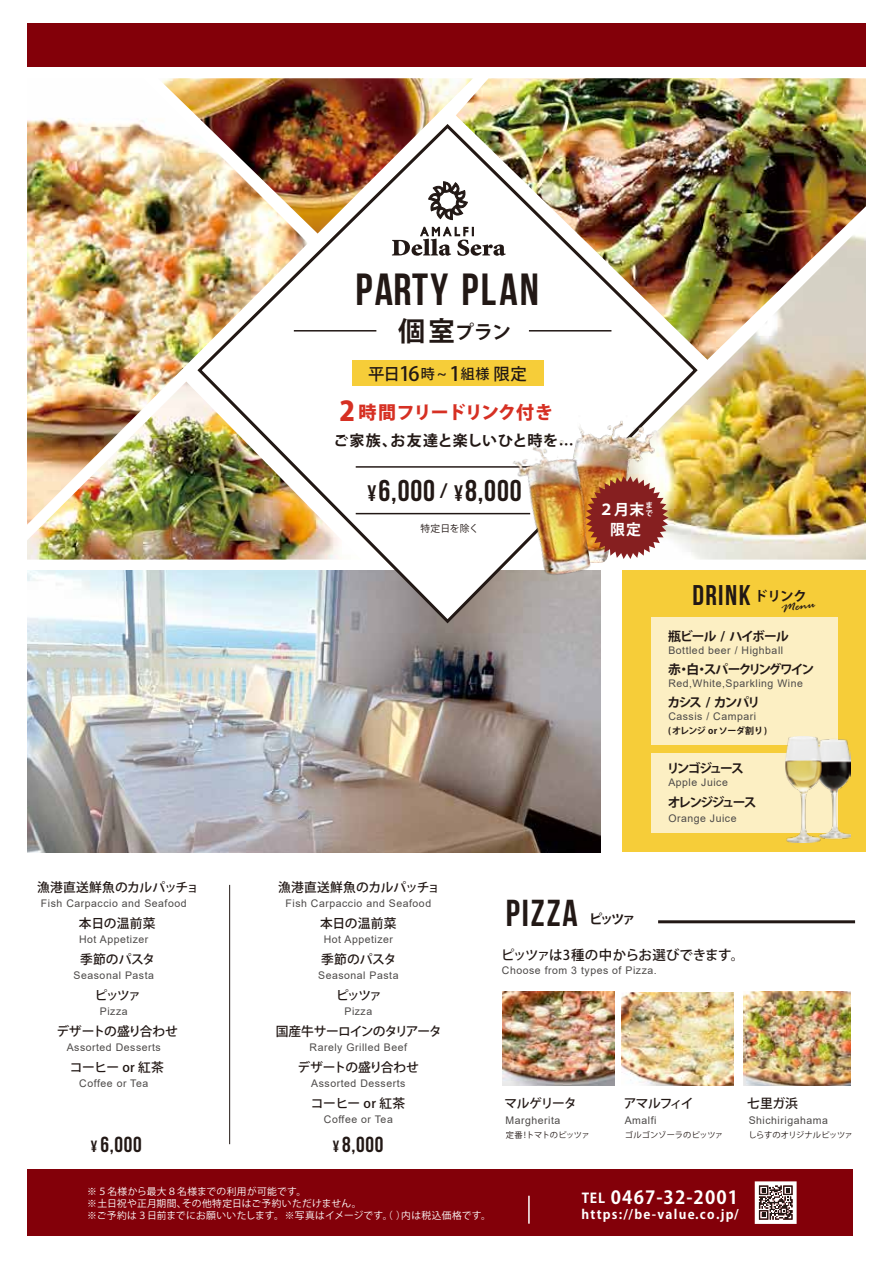
<style>
.page{position:relative;width:893px;height:1263px;background:#fff}
.page>*{position:absolute;margin:0;border:0;box-sizing:border-box;transform-origin:0 0}
.t1{font:700 45px "Bebas Neue";letter-spacing:.05em;color:#221815}
.t2{font:37.5px "Bebas Neue";letter-spacing:.05em;color:#221815}
.t3{font:30px "Bebas Neue";letter-spacing:.03em;color:#221815}
.t4{font:28.5px "Bebas Neue";letter-spacing:.05em;color:#221815}
.t5{font:21.75px "Bebas Neue";letter-spacing:.03em;color:#221815}
.t6{font:700 18.9px "Koz Go Pr 6 N";color:#221815}
.t7{font:700 18px "Koz Go Pr 6 N";letter-spacing:.06em;color:#fff}
.t8{font:800 18px "Koz Go Pr 6 N";letter-spacing:-.04em;color:#d63023}
.t9{font:500 16.5px "Koz Go Pr 6 N";color:#221815}
.t10{font:700 15px "Koz Go Pr 6 N";letter-spacing:.025em;color:#221815}
.t11{font:700 15px/19.5px "Koz Go Pr 6 N";color:#fff;text-align:center}
.t12{font:italic 15px "Rage";color:#221815}
.t13{font:500 13.5px "Koz Go Pr 6 N";letter-spacing:-.02em;color:#221815}
.t14{font:700 13.5px "Koz Go Pr 6 N";letter-spacing:-.115em;color:#221815}
.t15{font:500 12.75px "Koz Go Pr 6 N";letter-spacing:-.03em;color:#221815}
.t16{font:500 12.75px "Koz Go Pr 6 N";letter-spacing:.005em;color:#221815}
.t17{font:700 12.75px "Koz Go Pr 6 N";letter-spacing:.1em;color:#fff}
.t18{font:700 12.75px "Koz Go Pr 6 N";letter-spacing:-.135em;color:#221815}
.t19{font:500 12.75px "Koz Go Pr 6 N";letter-spacing:-.08em;color:#221815}
.t20{font:700 12.75px "Koz Go Pr 6 N";letter-spacing:-.165em;color:#221815}
.t21{font:700 12.75px "Koz Go Pr 6 N";letter-spacing:-.065em;color:#221815}
.t22{font:10.5px "Arial";letter-spacing:.05em;color:#4c4948}
.t23{font:9.75px/12px "Koz Go Pr 6 N";letter-spacing:.04em;color:#fff}
.t24{font:9.75px "Koz Go Pr 6 N";color:#221815}
.t25{font:700 9px "Koz Go Pr 6 N";letter-spacing:-.05em;color:#221815}
.t26{font:8.25px "Koz Go Pr 6 N";letter-spacing:-.04em;color:#221815}
.t27{font:8.25px "Koz Go Pr 6 N";color:#221815}
.t28{font:8.25px "Koz Go Pr 6 N";letter-spacing:-.02em;color:#221815}
.t29{font:700 7.5px/7.6px "Koz Go Pr 6 N";color:#fff}
.s1{font-size:27px}
.s2{font-size:19.8px}
.s3{font-size:14.1px}
.s4{font-size:22.5px}
.s5{font-size:21px}
.s6{font-size:16.35px}
.s7{font-size:13.5px}
</style>
<div class="page">
<div style="left:27px;top:1169px;width:826px;height:67px;background:#830009"></div>
<div style="left:623px;top:570px;width:243px;height:282px;background:#f6cd39"></div>
<img style="left:308px;top:78px;width:148px;height:44px">
<img style="left:456px;top:78px;width:410px;height:144px">
<img style="left:700px;top:222px;width:166px;height:338px">
<img style="left:27px;top:525px;width:168px;height:35px">
<div style="left:27px;top:23px;width:839px;height:44px;background:#830009"></div>
<img style="left:27px;top:78px;width:281px;height:447px">
<hr style="left:229px;top:885px;width:1px;height:259px;background:#221815">
<div style="left:651px;top:618px;width:186px;height:127px;background:#fcefc3"></div>
<hr style="left:528px;top:1196px;width:2px;height:28px;background:#fff">
<div style="left:651px;top:753px;width:186px;height:80px;background:#fcefc3"></div>
<img style="left:27px;top:570px;width:574px;height:283px">
<img style="left:195px;top:122px;width:505px;height:503px">
<hr style="left:356px;top:466px;width:174px;height:2px;background:#221815">
<hr style="left:356px;top:513px;width:174px;height:1px;background:#221815">
<svg style="left:427px;top:181px;width:42px;height:40px"></svg>
<svg style="left:392px;top:227px;width:114px;height:29px"></svg>
<hr style="left:294px;top:330px;width:82px;height:1px;background:#221815">
<hr style="left:529px;top:330px;width:82px;height:1px;background:#221815">
<img style="left:537px;top:415px;width:124px;height:148px">
<img style="left:508px;top:446px;width:83px;height:132px">
<img style="left:586px;top:476px;width:82px;height:83px">
<img style="left:785px;top:737px;width:66px;height:105px">
<div style="left:352px;top:360px;width:192px;height:26px;background:#f6cd39"></div>
<img style="left:743px;top:992px;width:108px;height:93px">
<img style="left:502px;top:992px;width:112px;height:93px">
<img style="left:621px;top:992px;width:113px;height:93px">
<hr style="left:658px;top:920px;width:197px;height:3px;background:#221815">
<svg style="left:755px;top:1181px;width:42px;height:43px;background:#ab9d9d"></svg>
<h1 class="t1" style="left:355px;top:264px;width:185px">PARTY PLAN</h1>
<h3 class="t6" style="left:398px;top:321px;width:114px"><span class="s1">個室</span>プラン</h3>
<h3 class="t9" style="left:368px;top:364px;width:160px">平日<span class="s2">16</span><span class="s3">時~</span> <span class="s2">1</span><span class="s3">組様</span> 限定</h3>
<h3 class="t8" style="left:339px;top:402px;width:215px"><span class="s1">2</span> 時間フリードリンク付き</h3>
<p class="t16" style="left:37px;top:880px;width:163px">漁港直送鮮魚のカルパッチョ</p>
<p class="t15" style="left:79px;top:916px;width:78px">本日の温前菜</p>
<p class="t15" style="left:80px;top:952px;width:77px">季節のパスタ</p>
<p class="t15" style="left:95px;top:988px;width:47px">ピッツァ</p>
<p class="t15" style="left:56px;top:1024px;width:123px">デザートの盛り合わせ</p>
<p class="t15" style="left:70px;top:1060px;width:96px">コーヒー or 紅茶</p>
<p class="t22" style="left:41px;top:896px;width:147px">Fish Carpaccio and Seafood</p>
<p class="t22" style="left:79px;top:932px;width:71px">Hot Appetizer</p>
<p class="t22" style="left:74px;top:968px;width:82px">Seasonal Pasta</p>
<p class="t22" style="left:100px;top:1004px;width:29px">Pizza</p>
<p class="t22" style="left:67px;top:1040px;width:96px">Assorted Desserts</p>
<p class="t22" style="left:79px;top:1076px;width:70px">Coffee or Tea</p>
<h3 class="t10" style="left:334px;top:432px;width:242px">ご家族、お友達と楽しいひと時を…</h3>
<h3 class="t3" style="left:367px;top:474px;width:156px"><span class="s4">¥</span>6,000 <span class="s5">/</span> <span class="s4">¥</span>8,000</h3>
<p class="t24" style="left:420px;top:523px;width:60px">特定日を除く</p>
<h3 class="t11" style="left:599px;top:500px;width:47px">２月末限定</h3>
<p class="t29" style="left:645px;top:502px;width:9px">まで</p>
<h3 class="t4" style="left:692px;top:579px;width:60px">DRINK</h3>
<p class="t14" style="left:754px;top:589px;width:54px">ドリンク</p>
<h3 class="t12" style="left:780px;top:600px;width:35px;rotate:-9deg">Menu</h3>
<p class="t21" style="left:668px;top:629px;width:122px">瓶ビール / ハイボール</p>
<p class="t20" style="left:668px;top:662px;width:147px">赤・白・スパークリングワイン</p>
<p class="t18" style="left:668px;top:695px;width:94px">カシス / カンパリ</p>
<p class="t25" style="left:668px;top:726px;width:100px">(オレンジ or ソーダ割り)</p>
<p class="t22" style="left:668px;top:643px;width:116px">Bottled beer / Highball</p>
<p class="t22" style="left:668px;top:676px;width:136px">Red,White,Sparkling Wine</p>
<p class="t22" style="left:668px;top:709px;width:89px">Cassis / Campari</p>
<p class="t18" style="left:667px;top:761px;width:79px">リンゴジュース</p>
<p class="t18" style="left:668px;top:795px;width:90px">オレンジジュース</p>
<p class="t22" style="left:668px;top:775px;width:61px">Apple Juice</p>
<p class="t22" style="left:668px;top:811px;width:70px">Orange Juice</p>
<p class="t16" style="left:278px;top:880px;width:163px">漁港直送鮮魚のカルパッチョ</p>
<p class="t15" style="left:320px;top:916px;width:78px">本日の温前菜</p>
<p class="t15" style="left:321px;top:952px;width:77px">季節のパスタ</p>
<p class="t15" style="left:336px;top:988px;width:47px">ピッツァ</p>
<p class="t19" style="left:276px;top:1024px;width:168px">国産牛サーロインのタリアータ</p>
<p class="t15" style="left:298px;top:1060px;width:123px">デザートの盛り合わせ</p>
<p class="t15" style="left:311px;top:1096px;width:96px">コーヒー or 紅茶</p>
<p class="t22" style="left:286px;top:896px;width:147px">Fish Carpaccio and Seafood</p>
<p class="t22" style="left:324px;top:932px;width:71px">Hot Appetizer</p>
<p class="t22" style="left:318px;top:968px;width:82px">Seasonal Pasta</p>
<p class="t22" style="left:344px;top:1004px;width:29px">Pizza</p>
<p class="t22" style="left:310px;top:1040px;width:99px">Rarely Grilled Beef</p>
<p class="t22" style="left:311px;top:1076px;width:96px">Assorted Desserts</p>
<p class="t22" style="left:324px;top:1112px;width:70px">Coffee or Tea</p>
<h2 class="t2" style="left:506px;top:892px;width:73px">PIZZA</h2>
<p class="t14" style="left:589px;top:912px;width:48px">ピッツァ</p>
<p class="t13" style="left:501px;top:947px;width:245px">ピッツァは3種の中からお選びできます。</p>
<p class="t22" style="left:502px;top:963px;width:156px">Choose from 3 types of Pizza.</p>
<p class="t15" style="left:505px;top:1096px;width:74px">マルゲリータ</p>
<p class="t22" style="left:505px;top:1113px;width:56px">Margherita</p>
<p class="t15" style="left:624px;top:1096px;width:71px">アマルフィイ</p>
<p class="t22" style="left:625px;top:1113px;width:33px">Amalfi</p>
<p class="t15" style="left:747px;top:1096px;width:52px">七里ガ浜</p>
<p class="t22" style="left:749px;top:1113px;width:81px">Shichirigahama</p>
<h3 class="t5" style="left:91px;top:1132px;width:52px"><span class="s6">¥</span> 6,000</h3>
<h3 class="t5" style="left:333px;top:1132px;width:52px"><span class="s6">¥</span> 8,000</h3>
<p class="t23" style="left:87px;top:1185px;width:405px">※５名様から最大８名様までの利用が可能です。<br>※土日祝や正月期間、その他特定日はご予約いただけません。<br>※ご予約は３日前までにお願いいたします。 ※写真はイメージです。（ ）内は税込価格です。</p>
<p class="t28" style="left:506px;top:1131px;width:85px">定番！トマトのピッツァ</p>
<p class="t27" style="left:625px;top:1131px;width:100px">ゴルゴンゾーラのピッツァ</p>
<p class="t26" style="left:748px;top:1131px;width:106px">しらすのオリジナルピッツァ</p>
<h3 class="t7" style="left:582px;top:1188px;width:158px"><span class="s7">TEL</span> 0467-32-2001</h3>
<p class="t17" style="left:581px;top:1207px;width:159px">https://be-value.co.jp/</p>
</div>
